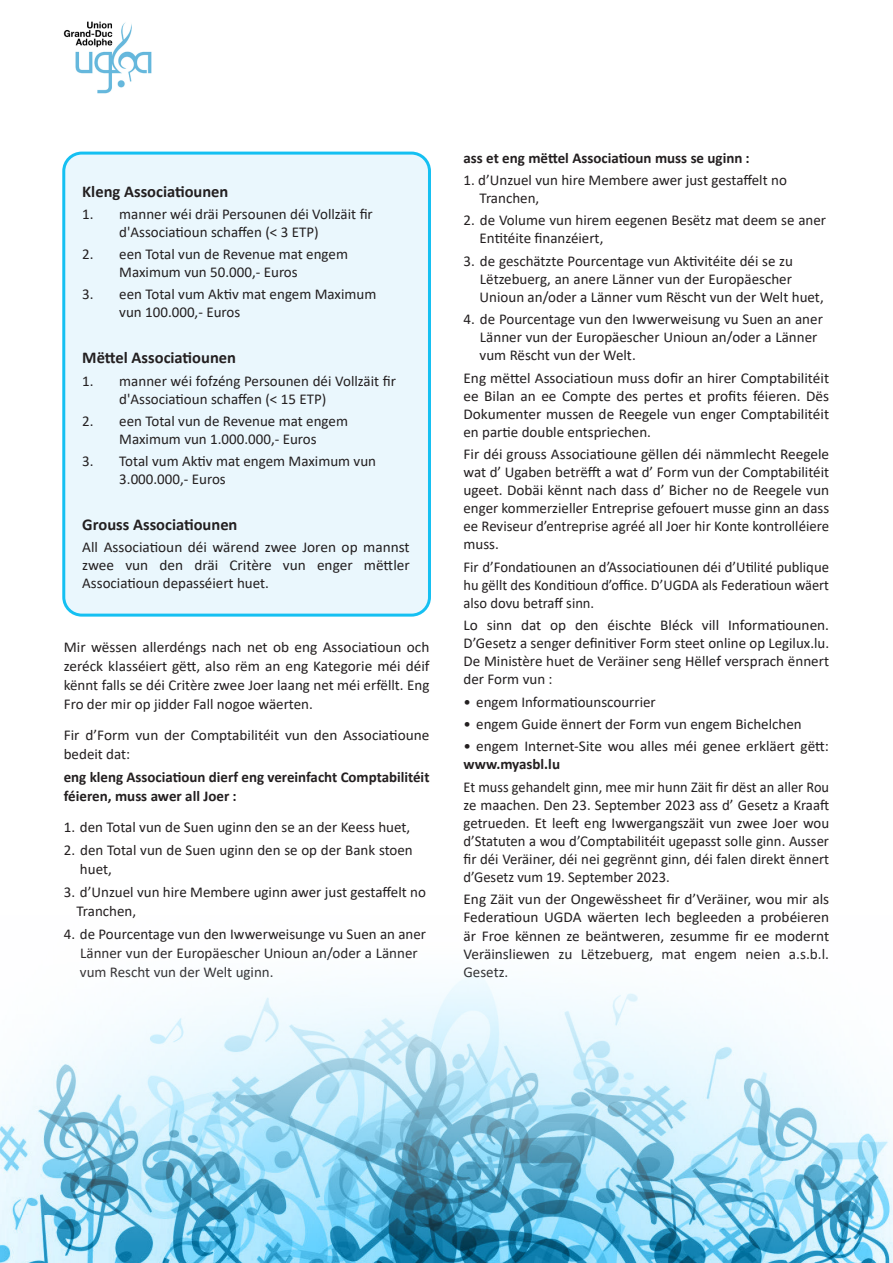
<style>
.page{position:relative;width:893px;height:1263px;background:#fff}
.page>*{position:absolute;margin:0;border:0;box-sizing:border-box;transform-origin:0 0}
.Texte_Calibri_10-12{font:700 16.5px "Calibri";color:#231f20}
.Texte_Calibri_10-12-2{font:15px/18px "Calibri";color:#231f20}
.Texte_Calibri_10-12-3{font:15px/18px "Calibri";color:#231f20;text-align:justify;scale:.96 1}
.Texte_Calibri_10-12-4{font:700 15px/18.8px "Calibri";color:#231f20}
.s1{font-weight:700}
</style>
<div class="page">
<img style="left:64px;top:21px;width:88px;height:73px">
<div style="left:64px;top:153px;width:365px;height:462px;background:#eaf7fd;border-radius:18px"></div>
<div style="left:62px;top:152px;width:369px;height:465px;border:3px solid #15c0f2;border-radius:18px"></div>
<img style="left:0;top:976px;width:893px;height:287px">
<p class="Texte_Calibri_10-12" style="left:82px;top:179px;width:148px">Kleng Associatiounen</p>
<p class="Texte_Calibri_10-12-2" style="left:119px;top:204px;width:255px;text-indent:-37px">1. manner wéi dräi Persounen déi Vollzäit fir d'Associatioun schaffen (&lt; 3 ETP)</p>
<p class="Texte_Calibri_10-12-2" style="left:119px;top:245px;width:230px;text-indent:-37px">2. een Total vun de Revenue mat engem<br>Maximum vun 50.000,- Euros</p>
<p class="Texte_Calibri_10-12-2" style="left:119px;top:285px;width:259px;text-indent:-37px">3. een Total vum Aktiv mat engem Maximum vun 100.000,- Euros</p>
<p class="Texte_Calibri_10-12" style="left:82px;top:346px;width:155px">Mëttel Associatiounen</p>
<p class="Texte_Calibri_10-12-2" style="left:119px;top:371px;width:278px;text-indent:-37px">1. manner wéi fofzéng Persounen déi Vollzäit fir d'Associatioun schaffen (&lt; 15 ETP)</p>
<p class="Texte_Calibri_10-12-2" style="left:82px;top:411px;width:267px;text-align:center">2. een Total vun de Revenue mat engem<br>Maximum vun 1.000.000,- Euros</p>
<p class="Texte_Calibri_10-12-2" style="left:119px;top:452px;width:258px;text-indent:-37px">3. Total vum Aktiv mat engem Maximum vun<br>3.000.000,- Euros</p>
<p class="Texte_Calibri_10-12" style="left:82px;top:513px;width:157px">Grouss Associatiounen</p>
<p class="Texte_Calibri_10-12-2" style="left:82px;top:538px;width:329px;text-align:justify">All Associatioun déi wärend zwee Joren op mannst zwee vun den dräi Critère vun enger mëttler Associatioun depasséiert huet.</p>
<p class="Texte_Calibri_10-12-2" style="left:64px;top:638px;width:367px;line-height:18.8px;text-align:justify">Mir wëssen allerdéngs nach net ob eng Associatioun och zeréck klasséiert gëtt, also rëm an eng Kategorie méi déif kënnt falls se déi Critère zwee Joer laang net méi erfëllt. Eng Fro der mir op jidder Fall nogoe wäerten.</p>
<p class="Texte_Calibri_10-12-2" style="left:64px;top:725px;width:367px;line-height:18.8px">Fir d’Form vun der Comptabilitéit vun den Associatioune bedeit dat:</p>
<p class="Texte_Calibri_10-12-4" style="left:64px;top:767px;width:367px">eng kleng Associatioun dierf eng vereinfacht Comptabilitéit féieren, muss awer all Joer :</p>
<p class="Texte_Calibri_10-12-2" style="left:64px;top:818px;width:348px">1. den Total vun de Suen uginn den se an der Keess huet,</p>
<p class="Texte_Calibri_10-12-2" style="left:80px;top:841px;width:334px;line-height:18.8px;text-indent:-16px">2. den Total vun de Suen uginn den se op der Bank stoen huet,</p>
<p class="Texte_Calibri_10-12-2" style="left:77px;top:882px;width:351px;line-height:18.8px;text-indent:-13px">3. d’Unzuel vun hire Membere uginn awer just gestaffelt no<br>Tranchen,</p>
<p class="Texte_Calibri_10-12-2" style="left:80px;top:924px;width:348px;line-height:18.8px;text-indent:-16px">4. de Pourcentage vun den Iwwerweisunge vu Suen an aner<br>Länner vun der Europäescher Unioun an/oder a Länner vum Rescht vun der Welt uginn.</p>
<p class="Texte_Calibri_10-12-4" style="left:463px;top:148px;width:288px">ass et eng mëttel Associatioun muss se uginn :</p>
<p class="Texte_Calibri_10-12-2" style="left:480px;top:171px;width:309px;text-indent:-16px">1. d’Unzuel vun hire Membere awer just gestaffelt no<br>Tranchen,</p>
<p class="Texte_Calibri_10-12-2" style="left:480px;top:211px;width:348px;text-indent:-16px">2. de Volume vun hirem eegenen Besëtz mat deem se aner<br>Entitéite finanzéiert,</p>
<p class="Texte_Calibri_10-12-2" style="left:480px;top:251px;width:346px;text-indent:-16px">3. de geschätzte Pourcentage vun Aktivitéite déi se zu<br>Lëtzebuerg, an anere Länner vun der Europäescher<br>Unioun an/oder a Länner vum Rëscht vun der Welt huet,</p>
<p class="Texte_Calibri_10-12-2" style="left:480px;top:310px;width:345px;text-indent:-16px">4. de Pourcentage vun den Iwwerweisung vu Suen an aner<br>Länner vun der Europäescher Unioun an/oder a Länner vum Rëscht vun der Welt.</p>
<p class="Texte_Calibri_10-12-2" style="left:463px;top:368px;width:367px;text-align:justify">Eng mëttel Associatioun muss dofir an hirer Comptabilitéit ee Bilan an ee Compte des pertes et profits féieren. Dës Dokumenter mussen de Reegele vun enger Comptabilitéit en partie double entspriechen.</p>
<p class="Texte_Calibri_10-12-2" style="left:463px;top:445px;width:367px;text-align:justify">Fir déi grouss Associatioune gëllen déi nämmlecht Reegele wat d’ Ugaben betrëfft a wat d’ Form vun der Comptabilitéit ugeet. Dobäi kënnt nach dass d’ Bicher no de Reegele vun enger kommerzieller Entreprise gefouert musse ginn an dass ee Reviseur d’entreprise agréé all Joer hir Konte kontrolléiere muss.</p>
<p class="Texte_Calibri_10-12-2" style="left:463px;top:557px;width:367px;text-align:justify">Fir d’Fondatiounen an d’Associatiounen déi d’Utilité publique hu gëllt des Konditioun d’office. D’UGDA als Federatioun wäert also dovu betraff sinn.</p>
<p class="Texte_Calibri_10-12-2" style="left:463px;top:616px;width:367px;text-align:justify">Lo sinn dat op den éischte Bléck vill Informatiounen.<br>D’Gesetz a senger definitiver Form steet online op Legilux.lu.<br>De Ministère huet de Veräiner seng Hëllef versprach ënnert der Form vun :</p>
<p class="Texte_Calibri_10-12-2" style="left:463px;top:692px;width:194px">• engem Informatiounscourrier</p>
<p class="Texte_Calibri_10-12-2" style="left:463px;top:715px;width:340px">• engem Guide ënnert der Form vun engem Bichelchen</p>
<p class="Texte_Calibri_10-12-2" style="left:463px;top:737px;width:367px">• engem Internet-Site wou alles méi genee erkläert gëtt: <span class="s1">www.myasbl.lu</span></p>
<p class="Texte_Calibri_10-12-3" style="left:463px;top:777px;width:382px">Et muss gehandelt ginn, mee mir hunn Zäit fir dëst an aller Rou ze maachen. Den 23. September 2023 ass d’ Gesetz a Kraaft getrueden. Et leeft eng Iwwergangszäit vun zwee Joer wou d’Statuten a wou d’Comptabilitéit ugepasst solle ginn. Ausser fir déi Veräiner, déi nei gegrënnt ginn, déi falen direkt ënnert d’Gesetz vum 19. September 2023.</p>
<p class="Texte_Calibri_10-12-2" style="left:463px;top:890px;width:367px;text-align:justify">Eng Zäit vun der Ongewëssheet fir d’Veräiner, wou mir als Federatioun UGDA wäerten Iech begleeden a probéieren är Froe kënnen ze beäntweren, zesumme fir ee modernt Veräinsliewen zu Lëtzebuerg, mat engem neien a.s.b.l.<br>Gesetz.</p>
</div>
